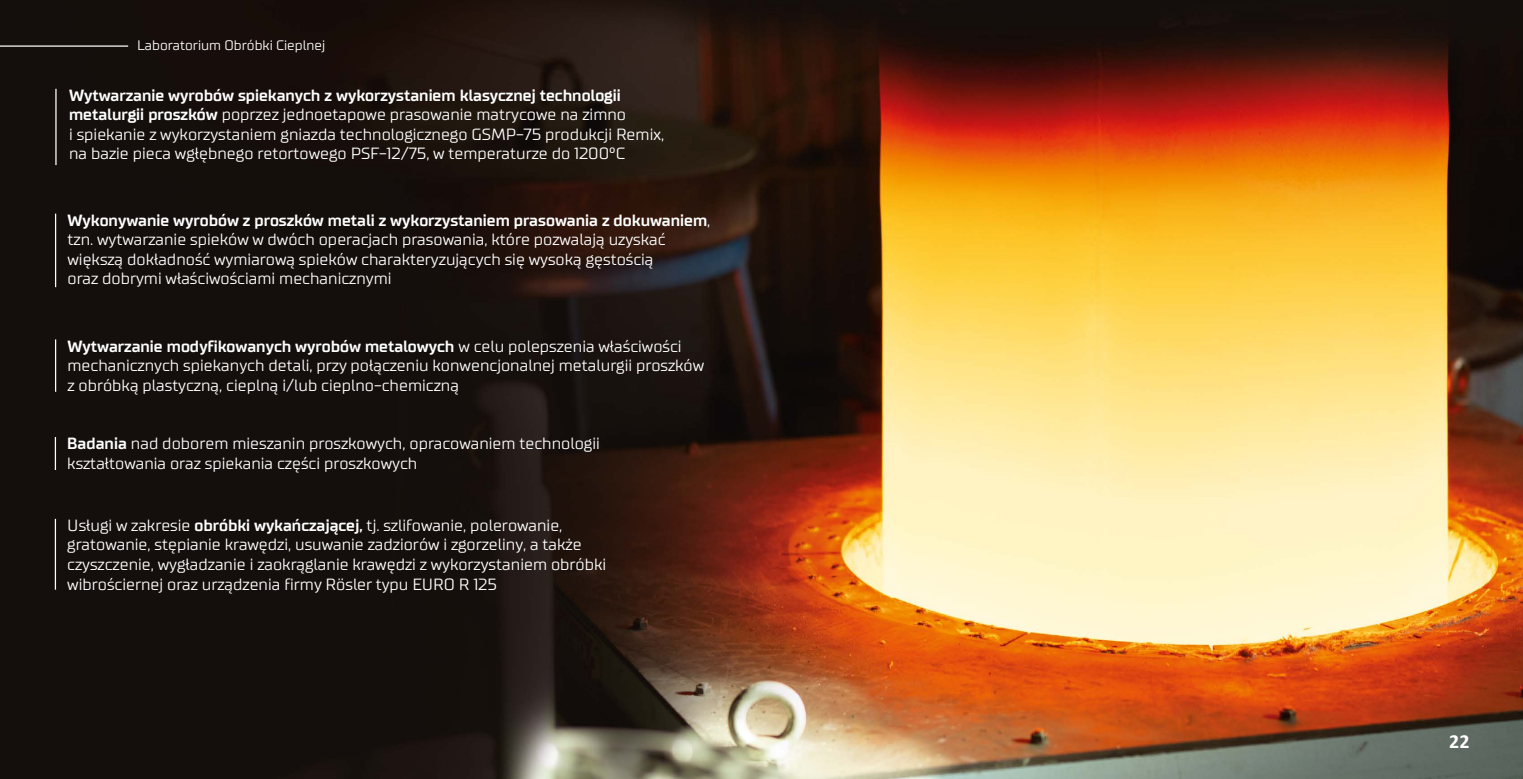
<style>
.page{position:relative;width:1523px;height:779px;background:#fff}
.page>*{position:absolute;margin:0;border:0;box-sizing:border-box;transform-origin:0 0}
.t1{font:700 20px "Calibri";color:#fff}
.t2{font:16.25px/19.5px "TT Supermolot";color:#fff}
.t3{font:13.75px "TT Supermolot";color:#fff}
.s1{font-weight:700}
</style>
<div class="page">
<img style="left:0;top:0;width:1522px;height:779px">
<hr style="left:55px;top:89px;width:2px;height:76px;background:#fff">
<hr style="left:55px;top:437px;width:1px;height:33px;background:#fff">
<hr style="left:55px;top:519px;width:1px;height:71px;background:#fff">
<hr style="left:55px;top:214px;width:1px;height:73px;background:#fff">
<hr style="left:55px;top:339px;width:1px;height:53px;background:#fff">
<hr style="left:0;top:45px;width:128px;height:2px;background:#fff">
<p class="t3" style="left:137px;top:37px;width:189px">Laboratorium Obróbki Cieplnej</p>
<p class="t2" style="left:69px;top:85px;width:596px"><span class="s1">Wytwarzanie wyrobów spiekanych z wykorzystaniem klasycznej technologii metalurgii proszków</span> poprzez jednoetapowe prasowanie matrycowe na zimno<br>i spiekanie z wykorzystaniem gniazda technologicznego GSMP-75 produkcji Remix, na bazie pieca wgłębnego retortowego PSF-12/75, w temperaturze do 1200°C</p>
<p class="t2" style="left:67px;top:210px;width:644px"><span class="s1">Wykonywanie wyrobów z proszków metali z wykorzystaniem prasowania z dokuwaniem</span>, tzn. wytwarzanie spieków w dwóch operacjach prasowania, które pozwalają uzyskać większą dokładność wymiarową spieków charakteryzujących się wysoką gęstością<br>oraz dobrymi właściwościami mechanicznymi</p>
<p class="t2" style="left:67px;top:336px;width:638px"><span class="s1">Wytwarzanie modyfikowanych wyrobów metalowych</span> w celu polepszenia właściwości mechanicznych spiekanych detali, przy połączeniu konwencjonalnej metalurgii proszków z obróbką plastyczną, cieplną i/lub cieplno-chemiczną</p>
<p class="t2" style="left:67px;top:433px;width:534px"><span class="s1">Badania</span> nad doborem mieszanin proszkowych, opracowaniem technologii kształtowania oraz spiekania części proszkowych</p>
<p class="t2" style="left:67px;top:515px;width:540px">Usługi w zakresie <span class="s1">obróbki wykańczającej,</span> tj. szlifowanie, polerowanie, gratowanie, stępianie krawędzi, usuwanie zadziorów i zgorzeliny, a także czyszczenie, wygładzanie i zaokrąglanie krawędzi z wykorzystaniem obróbki wibrościernej oraz urządzenia firmy Rösler typu EURO R 125</p>
<p class="t1" style="left:1449px;top:727px;width:22px">22</p>
</div>
